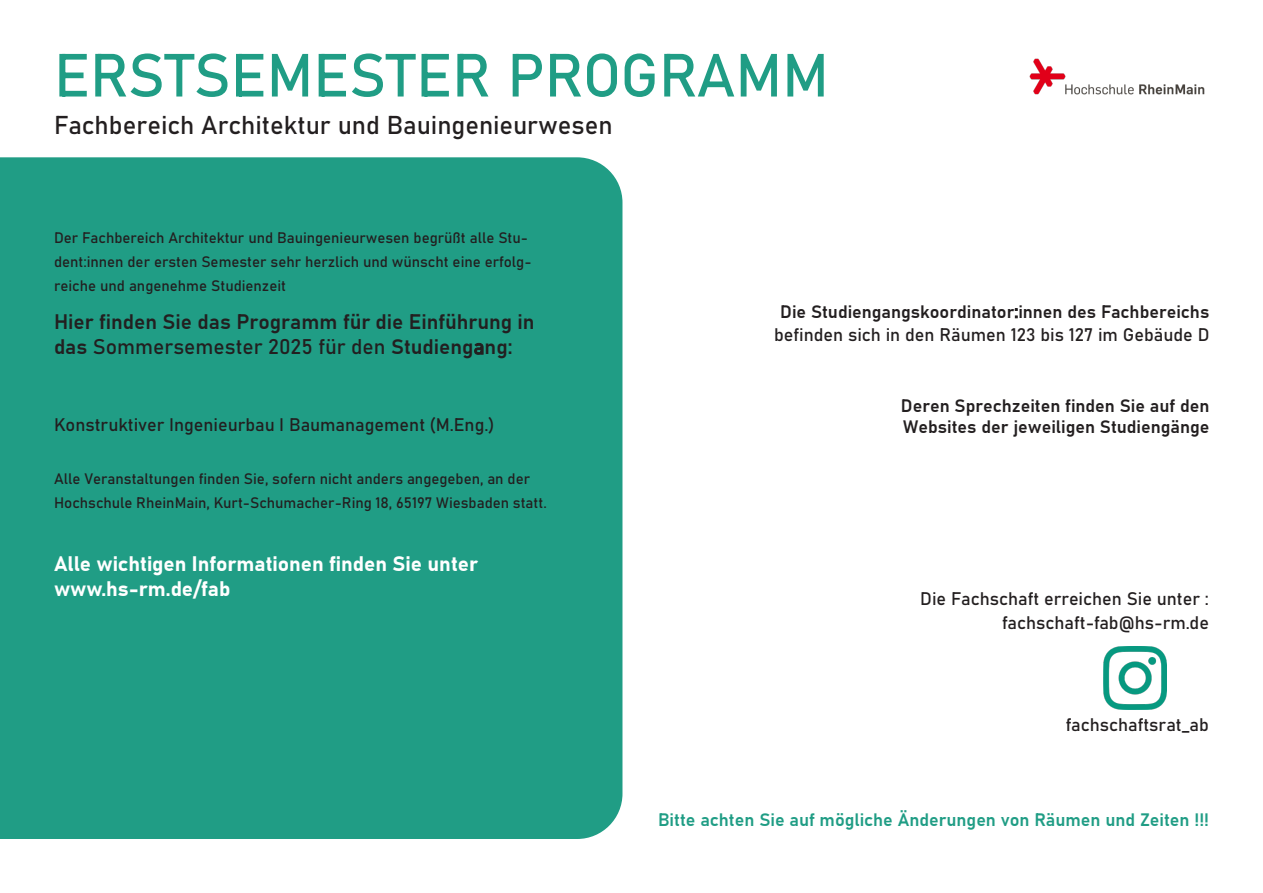
<style>
.page{position:relative;width:1263px;height:893px;background:#fff}
.page>*{position:absolute;margin:0;border:0;box-sizing:border-box;transform-origin:0 0}
.t1{font:60px "Bahnschrift";color:#209d85}
.t2{font:25.5px "Bahnschrift";color:#231f20}
.t3{font:600 21px/25.2px "Bahnschrift";color:#231f20}
.t4{font:700 21px/25.2px "Bahnschrift";color:#fff}
.t5{font:600 18px/22.8px "Bahnschrift";color:#231f20;text-align:center}
.t6{font:18px/24px "Bahnschrift";color:#231f20;text-align:right}
.t7{font:600 18px "Bahnschrift";color:#209d85}
.t8{font:15px/24px "Bahnschrift";color:#231f20}
.s1{font-weight:400}
</style>
<div class="page">
<div style="left:0;top:157px;width:622px;height:682px;background:#209d85"></div>
<img style="left:1103px;top:647px;width:63px;height:62px">
<img style="left:1029px;top:58px;width:176px;height:37px">
<h1 class="t1" style="left:54px;top:30px;width:776px">ERSTSEMESTER PROGRAMM</h1>
<h2 class="t2" style="left:54px;top:106px;width:560px">Fachbereich Architektur und Bauingenieurwesen</h2>
<p class="t8" style="left:54px;top:224px;width:479px">Der Fachbereich Architektur und Bauingenieurwesen begrüßt alle Stu&shy;dent:innen der ersten Semester sehr herzlich und wünscht eine erfolg&shy;reiche und angenehme Studienzeit</p>
<h3 class="t3" style="left:54px;top:310px;width:482px">Hier finden Sie das Programm für die Einführung in das <span class="s1">Sommersemester 2025 für den</span> Studieng<span class="s1">a</span>ng:</h3>
<p class="t6" style="left:54px;top:411px;width:442px">Konstruktiver Ingenieurbau I Baumanagement (M.Eng.)</p>
<p class="t8" style="left:54px;top:466px;width:494px">Alle Veranstaltungen finden Sie, sofern nicht anders angegeben, an der<br>Hochschule RheinMain, Kurt-Schumacher-Ring 18, 65197 Wiesbaden statt.</p>
<h3 class="t4" style="left:54px;top:552px;width:426px">Alle wichtigen Informationen finden Sie unter www.hs-rm.de/fab</h3>
<p class="t5" style="left:774px;top:301px;width:437px">Die Studiengangskoordinator<span class="s1">:</span>innen des Fachbereichs <span class="s1">befinden sich in den Räumen 123 bis 127 im Gebäude D</span></p>
<p class="t5" style="left:901px;top:395px;width:310px;line-height:21.6px;text-align:left">Deren Sprechzeiten finden Sie auf den<br>Websites der jeweiligen Studiengänge</p>
<p class="t6" style="left:920px;top:585px;width:290px">Die Fachschaft erreichen Sie unter : fachschaft-fab@hs-rm.de</p>
<p class="t6" style="left:1066px;top:712px;width:145px">fachschaftsrat_ab</p>
<p class="t7" style="left:658px;top:812px;width:553px">Bitte achten Sie auf mögliche Änderungen von Räumen und Zeiten !!!</p>
</div>
